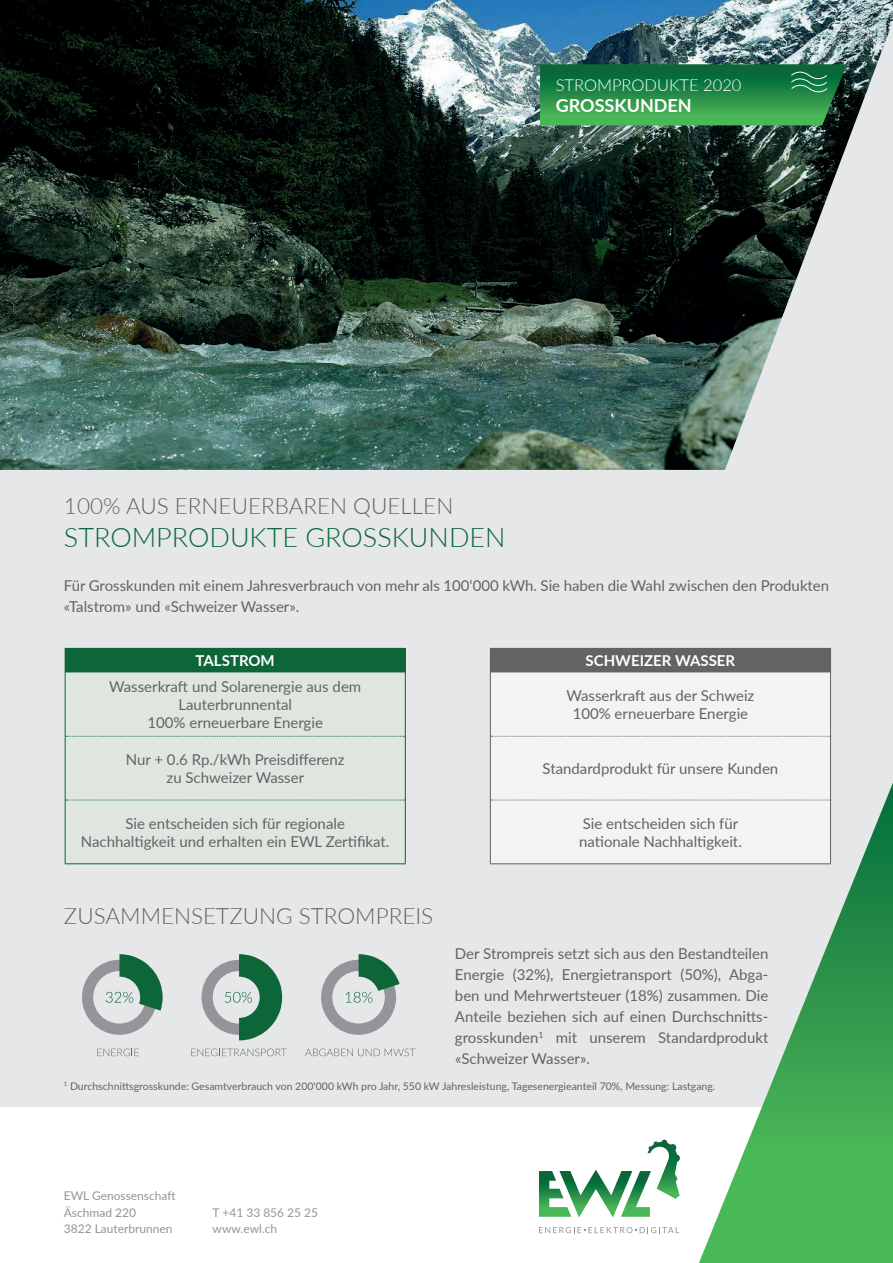
<style>
.page{position:relative;width:893px;height:1263px;background:#e6e7e9}
.page>*{position:absolute;margin:0;border:0;box-sizing:border-box;transform-origin:0 0}
.t1{font:300 27px "Lato";color:#0c6638}
.t2{font:300 22.5px "Lato";color:#636366}
.t3{font:700 18px "Lato";color:#fff}
.t4{font:300 16.5px "Lato";color:#fff}
.t5{font:15px/21px "Lato";color:#636366;text-align:center}
.t6{font:700 15px "Lato";color:#fff}
.t7{font:12px/16.5px "Lato";color:#939598}
.t8{font:10.5px "Lato";color:#636366}
</style>
<div class="page">
<div style="left:0;top:1108px;width:893px;height:155px;background:#fff"></div>
<img style="left:0;top:0;width:893px;height:470px">
<svg style="left:699px;top:783px;width:194px;height:480px"></svg>
<svg style="left:540px;top:64px;width:307px;height:61px;background:#268846"></svg>
<svg style="left:539px;top:1227px;width:140px;height:6px"></svg>
<svg style="left:539px;top:1140px;width:141px;height:77px"></svg>
<div style="left:65px;top:648px;width:340px;height:24px;background:#0c6638"></div>
<div style="left:490px;top:648px;width:340px;height:24px;background:#636366"></div>
<div style="left:66px;top:672px;width:339px;height:191px;background:#dfe6df"></div>
<div style="left:491px;top:672px;width:339px;height:191px;background:#f2f3f4"></div>
<hr style="left:65px;top:648px;width:341px;height:1px;background:#0c6638">
<svg style="left:405px;top:649px;width:1px;height:23px"></svg>
<hr style="left:65px;top:672px;width:1px;height:64px;background:#0c6638">
<hr style="left:405px;top:672px;width:1px;height:64px;background:#0c6638">
<hr style="left:65px;top:736px;width:1px;height:64px;background:#0c6638">
<hr style="left:405px;top:736px;width:1px;height:64px;background:#0c6638">
<hr style="left:65px;top:800px;width:1px;height:63px;background:#0c6638">
<hr style="left:405px;top:800px;width:1px;height:63px;background:#0c6638">
<hr style="left:65px;top:863px;width:341px;height:1px;background:#0c6638">
<svg style="left:66px;top:736px;width:340px;height:1px"></svg>
<svg style="left:66px;top:800px;width:340px;height:1px"></svg>
<hr style="left:490px;top:648px;width:341px;height:1px;background:#636366">
<svg style="left:830px;top:649px;width:1px;height:23px"></svg>
<hr style="left:490px;top:672px;width:1px;height:64px;background:#636366">
<hr style="left:830px;top:672px;width:1px;height:64px;background:#636366">
<hr style="left:490px;top:736px;width:1px;height:64px;background:#636366">
<hr style="left:830px;top:736px;width:1px;height:64px;background:#636366">
<hr style="left:490px;top:800px;width:1px;height:63px;background:#636366">
<hr style="left:830px;top:800px;width:1px;height:63px;background:#636366">
<hr style="left:490px;top:863px;width:341px;height:1px;background:#636366">
<svg style="left:491px;top:736px;width:339px;height:1px"></svg>
<svg style="left:491px;top:800px;width:339px;height:1px"></svg>
<svg style="left:97px;top:1048px;width:42px;height:8px"></svg>
<svg style="left:191px;top:1048px;width:96px;height:8px"></svg>
<svg style="left:305px;top:1048px;width:110px;height:8px"></svg>
<svg style="left:82px;top:954px;width:81px;height:81px"></svg>
<svg style="left:202px;top:954px;width:80px;height:86px"></svg>
<svg style="left:321px;top:954px;width:79px;height:81px"></svg>
<p class="t4" style="left:556px;top:73px;width:187px">STROMPRODUKTE 2020</p>
<p class="t3" style="left:556px;top:92px;width:138px">GROSSKUNDEN</p>
<h2 class="t2" style="left:64px;top:490px;width:391px">100% AUS ERNEUERBAREN QUELLEN</h2>
<h1 class="t1" style="left:64px;top:518px;width:443px">STROMPRODUKTE GROSSKUNDEN</h1>
<p class="t5" style="left:64px;top:574px;width:767px;text-align:left">Für Grosskunden mit einem Jahresverbrauch von mehr als 100‘000 kWh. Sie haben die Wahl zwischen den Produkten «Talstrom» und «Schweizer Wasser».</p>
<p class="t6" style="left:196px;top:650px;width:81px">TALSTROM</p>
<p class="t6" style="left:586px;top:650px;width:151px">SCHWEIZER WASSER</p>
<p class="t5" style="left:109px;top:677px;width:254px;line-height:18px">Wasserkraft und Solarenergie aus dem<br>Lauterbrunnental<br>100% erneuerbare Energie</p>
<p class="t5" style="left:566px;top:686px;width:189px;line-height:18px">Wasserkraft aus der Schweiz<br>100% erneuerbare Energie</p>
<p class="t5" style="left:126px;top:750px;width:220px;line-height:18px">Nur + 0.6 Rp./kWh Preisdifferenz zu Schweizer Wasser</p>
<p class="t5" style="left:543px;top:757px;width:237px">Standardprodukt für unsere Kunden</p>
<p class="t5" style="left:81px;top:814px;width:310px;line-height:18px">Sie entscheiden sich für regionale<br>Nachhaltigkeit und erhalten ein EWL Zertifikat.</p>
<p class="t5" style="left:579px;top:814px;width:164px;line-height:18px;text-align:left">Sie entscheiden sich für nationale Nachhaltigkeit.</p>
<h2 class="t2" style="left:64px;top:900px;width:371px">ZUSAMMENSETZUNG STROMPREIS</h2>
<p class="t5" style="left:455px;top:942px;width:315px;text-align:justify">Der Strompreis setzt sich aus den Bestandteilen Energie (32%), Energietransport (50%), Abga&shy;ben und Mehrwertsteuer (18%) zusammen. Die Anteile beziehen sich auf einen Durchschnitts&shy;grosskunden<sup>1</sup> mit unserem Standardprodukt «Schweizer Wasser».</p>
<p class="t8" style="left:64px;top:1078px;width:653px"><sup>1</sup> Durchschnittsgrosskunde: Gesamtverbrauch von 200‘000 kWh pro Jahr, 550 kW Jahresleistung, Tagesenergieanteil 70%, Messung: Lastgang.</p>
<p class="t7" style="left:64px;top:1187px;width:113px">EWL Genossenschaft<br>Äschmad 220</p>
<p class="t7" style="left:213px;top:1203px;width:107px">T +41 33 856 25 25</p>
<p class="t7" style="left:64px;top:1220px;width:110px">3822 Lauterbrunnen</p>
<p class="t7" style="left:213px;top:1220px;width:66px">www.ewl.ch</p>
</div>
